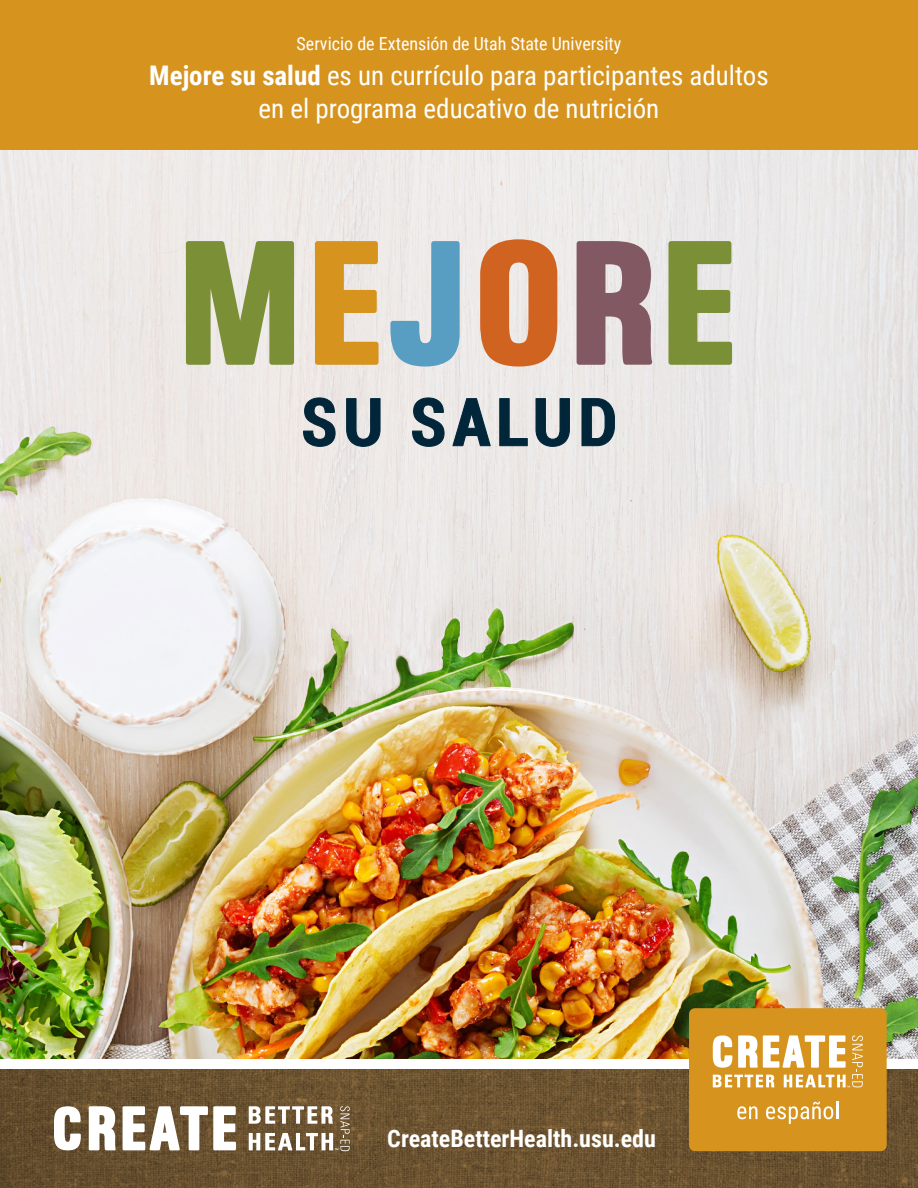
<style>
.page{position:relative;width:918px;height:1188px;background:#fff}
.page>*{position:absolute;margin:0;border:0;box-sizing:border-box;transform-origin:0 0}
.t1{font:27px "Roboto Condensed";color:#fff}
.t2{font:700 24px "Roboto Condensed";color:#fff}
.t3{font:18px "Roboto Condensed";color:#fff}
.s1{font-weight:700}
</style>
<div class="page">
<img style="left:0;top:797px;width:918px;height:261px">
<img style="left:0;top:149px;width:918px;height:648px">
<div style="left:0;top:0;width:918px;height:149px;background:#d6941f"></div>
<svg style="left:186px;top:241px;width:108px;height:124px;background:#8f9f56"></svg>
<svg style="left:315px;top:241px;width:64px;height:124px;background:#dba951"></svg>
<svg style="left:390px;top:241px;width:70px;height:126px;background:#9cc0d3"></svg>
<svg style="left:480px;top:239px;width:77px;height:128px;background:#d78553"></svg>
<svg style="left:577px;top:241px;width:75px;height:124px;background:#95737b"></svg>
<svg style="left:668px;top:241px;width:64px;height:124px;background:#96a563"></svg>
<svg style="left:303px;top:397px;width:33px;height:50px;background:#637680"></svg>
<svg style="left:346px;top:398px;width:35px;height:49px;background:#5c717c"></svg>
<svg style="left:412px;top:397px;width:33px;height:50px;background:#637781"></svg>
<svg style="left:452px;top:398px;width:39px;height:48px;background:#6f818a"></svg>
<svg style="left:499px;top:398px;width:29px;height:48px"></svg>
<svg style="left:536px;top:398px;width:34px;height:49px;background:#5c717c"></svg>
<svg style="left:581px;top:398px;width:34px;height:48px;background:#4d6571"></svg>
<img style="left:0;top:1069px;width:918px;height:119px">
<svg style="left:54px;top:1106px;width:27px;height:44px"></svg>
<svg style="left:89px;top:1106px;width:27px;height:44px"></svg>
<svg style="left:123px;top:1106px;width:113px;height:44px"></svg>
<svg style="left:249px;top:1106px;width:101px;height:45px"></svg>
<div style="left:689px;top:1008px;width:198px;height:143px;background:#d6941f;border-radius:6px"></div>
<svg style="left:737px;top:1106px;width:20px;height:13px"></svg>
<svg style="left:766px;top:1101px;width:72px;height:23px"></svg>
<svg style="left:713px;top:1035px;width:150px;height:52px"></svg>
<p class="t3" style="left:297px;top:31px;width:326px">Servicio de Extensión de Utah State University</p>
<p class="t1" style="left:149px;top:57px;width:621px"><span class="s1">Mejore su salud</span> es un currículo para participantes adultos</p>
<p class="t1" style="left:259px;top:90px;width:402px">en el programa educativo de nutrición</p>
<p class="t2" style="left:387px;top:1121px;width:270px">CreateBetterHealth.usu.edu</p>
</div>
